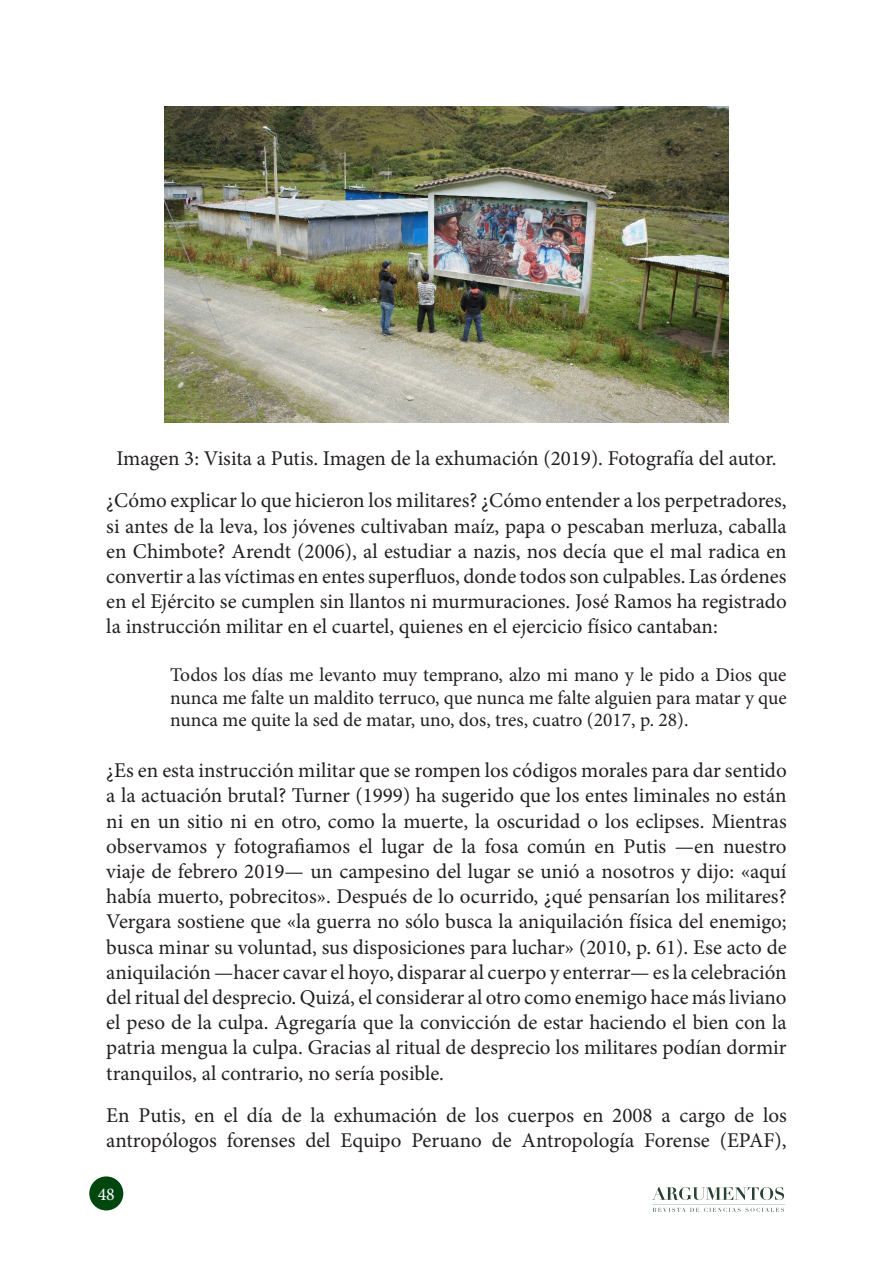
<style>
.page{position:relative;width:893px;height:1263px;background:#fff}
.page>*{position:absolute;margin:0;border:0;box-sizing:border-box;transform-origin:0 0}
.texto_argumentos{font:21px/25.2px "Minion Pro";color:#231f20;text-align:justify}
.cita{font:19.5px/22.5px "Minion Pro";color:#231f20;text-align:justify}
.t1{font:18px "Minion Pro";color:#fff}
</style>
<div class="page">
<svg style="left:652px;top:1187px;width:133px;height:25px"></svg>
<div style="left:89px;top:1176px;width:34px;height:34px;background:#00460f;border-radius:50%"></div>
<img style="left:164px;top:106px;width:564px;height:317px">
<p class="texto_argumentos" style="left:116px;top:446px;width:662px">Imagen 3: Visita a Putis. Imagen de la exhumación (2019). Fotografía del autor.</p>
<p class="texto_argumentos" style="left:106px;top:488px;width:682px">¿Cómo explicar lo que hicieron los militares? ¿Cómo entender a los perpetradores, si antes de la leva, los jóvenes cultivaban maíz, papa o pescaban merluza, caballa en Chimbote? Arendt (2006), al estudiar a nazis, nos decía que el mal radica en convertir a las víctimas en entes superfluos, donde todos son culpables. Las órdenes en el Ejército se cumplen sin llantos ni murmuraciones. José Ramos ha registrado la instrucción militar en el cuartel, quienes en el ejercicio físico cantaban:</p>
<p class="cita" style="left:170px;top:664px;width:618px">Todos los días me levanto muy temprano, alzo mi mano y le pido a Dios que nunca me falte un maldito terruco, que nunca me falte alguien para matar y que nunca me quite la sed de matar, uno, dos, tres, cuatro (2017, p. 28).</p>
<p class="texto_argumentos" style="left:106px;top:758px;width:682px">¿Es en esta instrucción militar que se rompen los códigos morales para dar sentido a la actuación brutal? Turner (1999) ha sugerido que los entes liminales no están ni en un sitio ni en otro, como la muerte, la oscuridad o los eclipses. Mientras observamos y fotografiamos el lugar de la fosa común en Putis —en nuestro viaje de febrero 2019— un campesino del lugar se unió a nosotros y dijo: «aquí había muerto, pobrecitos». Después de lo ocurrido, ¿qué pensarían los militares?<br>Vergara sostiene que «la guerra no sólo busca la aniquilación física del enemigo; busca minar su voluntad, sus disposiciones para luchar» (2010, p. 61). Ese acto de aniquilación —hacer cavar el hoyo, disparar al cuerpo y enterrar— es la celebración del ritual del desprecio. Quizá, el considerar al otro como enemigo hace más liviano el peso de la culpa. Agregaría que la convicción de estar haciendo el bien con la patria mengua la culpa. Gracias al ritual de desprecio los militares podían dormir tranquilos, al contrario, no sería posible.</p>
<p class="texto_argumentos" style="left:106px;top:1102px;width:682px">En Putis, en el día de la exhumación de los cuerpos en 2008 a cargo de los antropólogos forenses del Equipo Peruano de Antropología Forense (EPAF),</p>
<p class="t1" style="left:98px;top:1182px;width:19px">48</p>
</div>
